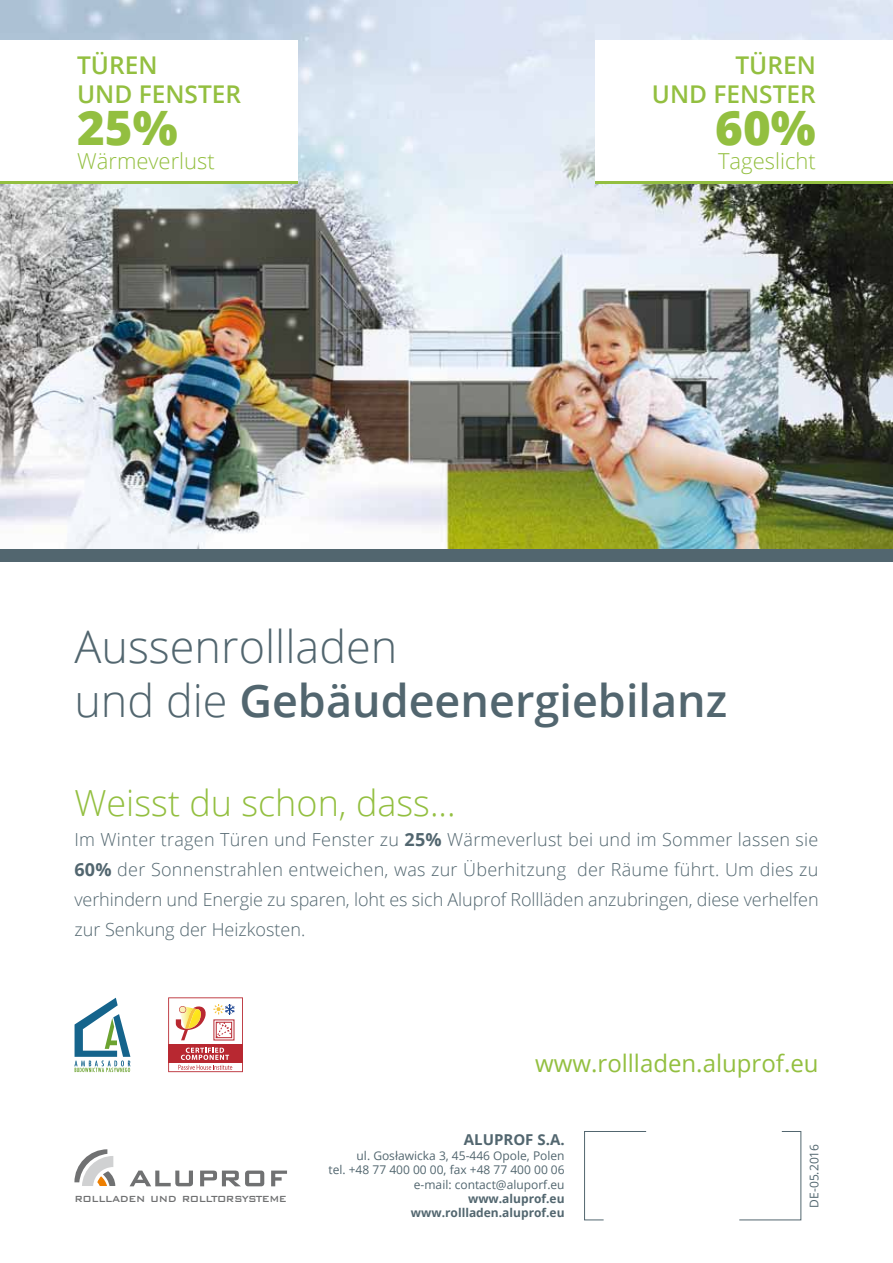
<style>
.page{position:relative;width:893px;height:1263px;background:#fff}
.page>*{position:absolute;margin:0;border:0;box-sizing:border-box;transform-origin:0 0}
.t1{font:800 47.4px "Open Sans";color:#93bf40}
.t2{font:300 45px/54px "Open Sans";color:#52666f}
.t3{font:300 36px "Open Sans";color:#93bf40}
.t4{font:600 24.45px/29.4px "Open Sans";color:#93bf40}
.t5{font:24px "Open Sans";color:#93bf40}
.t6{font:300 22.05px "Open Sans";color:#93bf40}
.t7{font:300 18px/30px "Open Sans";letter-spacing:-.005em;color:#52666f;text-align:justify}
.t8{font:700 15px "Open Sans";color:#52666f}
.t9{font:12px/14.4px "Open Sans";color:#52666f;text-align:right}
.t10{font:700 12px/14.4px "Open Sans";color:#52666f;text-align:right}
.t11{font:11.85px "Bank Gothic Md BT";letter-spacing:-.04em;color:#707172;scale:.9 1}
.s1{font-weight:600}
.s2{font-weight:700}
</style>
<div class="page">
<img style="left:0;top:0;width:893px;height:549px">
<div style="left:0;top:549px;width:893px;height:12px;background:#52666f"></div>
<hr style="left:0;top:181px;width:298px;height:2px;background:#93bf40">
<div style="left:0;top:40px;width:298px;height:141px;background:#fff"></div>
<hr style="left:595px;top:181px;width:298px;height:2px;background:#93bf40">
<div style="left:595px;top:40px;width:298px;height:141px;background:#fff"></div>
<svg style="left:74px;top:1149px;width:41px;height:37px"></svg>
<svg style="left:130px;top:1170px;width:63px;height:16px"></svg>
<svg style="left:200px;top:1170px;width:64px;height:16px"></svg>
<svg style="left:271px;top:1170px;width:16px;height:16px"></svg>
<svg style="left:739px;top:1131px;width:63px;height:90px"></svg>
<svg style="left:584px;top:1131px;width:63px;height:90px"></svg>
<svg style="left:168px;top:997px;width:75px;height:75px"></svg>
<svg style="left:74px;top:998px;width:56px;height:74px"></svg>
<h3 class="t4" style="left:77px;top:50px;width:165px">TÜREN<br>UND FENSTER</h3>
<h1 class="t1" style="left:77px;top:92px;width:102px">25%</h1>
<p class="t6" style="left:77px;top:146px;width:139px">Wärmeverlust</p>
<h3 class="t4" style="left:652px;top:50px;width:165px;text-align:right">TÜREN<br>UND FENSTER</h3>
<h1 class="t1" style="left:715px;top:92px;width:102px">60%</h1>
<p class="t6" style="left:718px;top:146px;width:99px">Tageslicht</p>
<h2 class="t2" style="left:74px;top:618px;width:654px">Aussenrollladen<br>und die <span class="s1">GEBÄUDEENERGIEBILANZ</span></h2>
<h3 class="t3" style="left:74px;top:778px;width:383px">Weisst du schon, dass...</h3>
<p class="t7" style="left:74px;top:824px;width:746px">Im Winter tragen Türen und Fenster zu <span class="s2">25%</span> Wärmeverlust bei und im Sommer lassen sie <span class="s2">60%</span> der Sonnenstrahlen entweichen, was zur Überhitzung der Räume führt. Um dies zu verhindern und Energie zu sparen, loht es sich Aluprof Rollläden anzubringen, diese verhelfen zur Senkung der Heizkosten.</p>
<p class="t11" style="left:74px;top:1192px;width:238px">ROLLLADEN UND ROLLTORSYSTEME</p>
<h3 class="t5" style="left:535px;top:1047px;width:285px">www.rollladen.aluprof.eu</h3>
<p class="t8" style="left:464px;top:1129px;width:102px">ALUPROF S.A.</p>
<p class="t9" style="left:328px;top:1148px;width:238px">ul. Gosławicka 3, 45-446 Opole, Polen<br>tel. +48 77 400 00 00, fax +48 77 400 00 06 e-mail: contact@aluporf.eu</p>
<p class="t10" style="left:411px;top:1191px;width:155px">www.aluprof.eu www.rollladen.aluprof.eu</p>
<p class="t9" style="left:807px;top:1207px;width:65px;rotate:-90deg">DE-05.2016</p>
</div>
